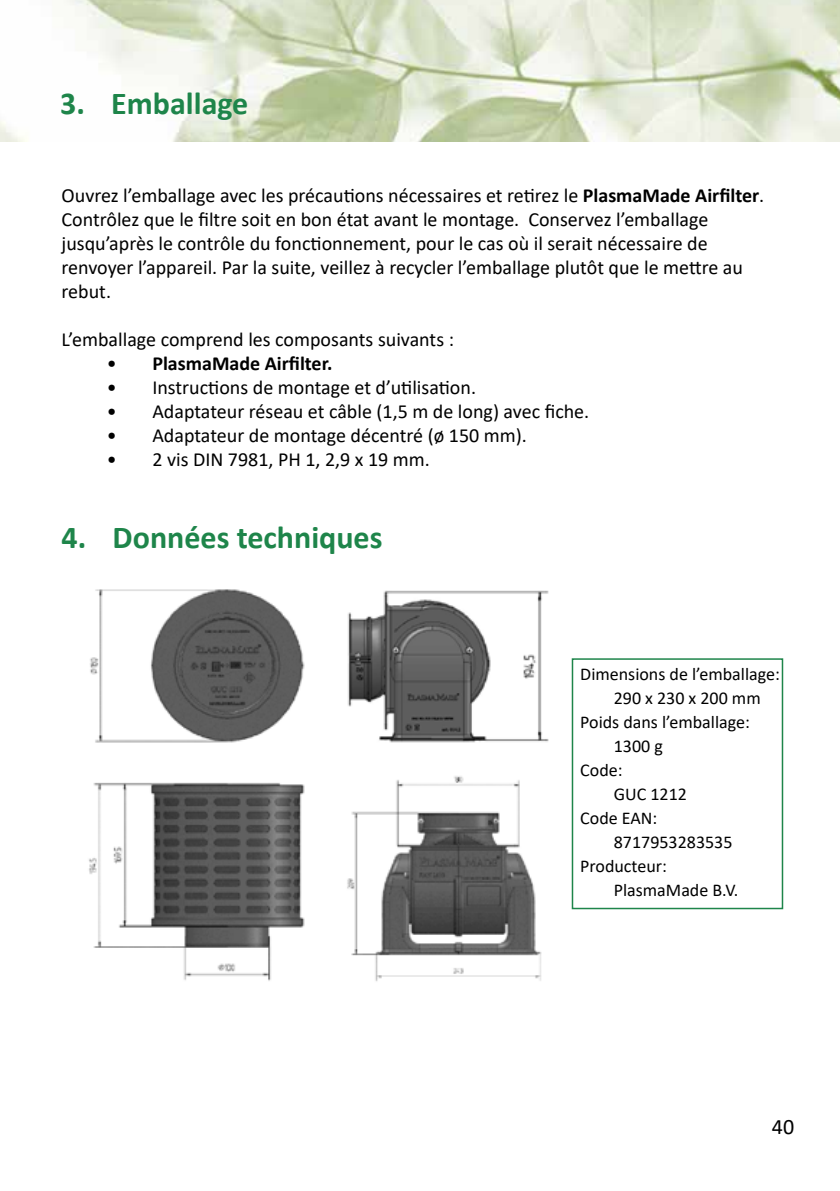
<style>
.page{position:relative;width:840px;height:1191px;background:#fff}
.page>*{position:absolute;margin:0;border:0;box-sizing:border-box;transform-origin:0 0}
.t1{font:700 32px "Calibri";color:#1e854a}
.t2{font:22px "Calibri";color:#000}
.t3{font:20px/24px "Calibri";color:#000}
.t4{font:700 20px "Calibri";color:#000}
.t5{font:18px "Calibri";color:#000}
.s1{font-weight:700}
.s2{font-weight:400}
</style>
<div class="page">
<img style="left:0;top:0;width:839px;height:142px">
<div style="left:571px;top:658px;width:211px;height:251px;border:2px solid #1e854a"></div>
<img style="left:89px;top:589px;width:216px;height:392px">
<img style="left:347px;top:590px;width:202px;height:153px">
<img style="left:347px;top:776px;width:195px;height:206px">
<h1 class="t1" style="left:60px;top:81px;width:190px">3. Emballage</h1>
<p class="t3" style="left:62px;top:183px;width:703px">Ouvrez l’emballage avec les précautions nécessaires et retirez le <span class="s1">PlasmaMade Airfilter</span>.<br>Contrôlez que le filtre soit en bon état avant le montage. Conservez l’emballage jusqu’après le contrôle du fonctionnement, pour le cas où il serait nécessaire de renvoyer l’appareil. Par la suite, veillez à recycler l’emballage plutôt que le mettre au rebut.</p>
<p class="t3" style="left:62px;top:327px;width:394px">L’emballage comprend les composants suivants :</p>
<p class="t4" style="left:107px;top:349px;width:227px"><span class="s2">•</span> PlasmaMade Airfilter.</p>
<p class="t3" style="left:107px;top:375px;width:370px">• Instructions de montage et d’utilisation.</p>
<p class="t3" style="left:107px;top:399px;width:483px">• Adaptateur réseau et câble (1,5 m de long) avec fiche.</p>
<p class="t3" style="left:107px;top:423px;width:421px">• Adaptateur de montage décentré (ø 150 mm).</p>
<p class="t3" style="left:107px;top:447px;width:324px">• 2 vis DIN 7981, PH 1, 2,9 x 19 mm.</p>
<h1 class="t1" style="left:62px;top:515px;width:322px">4. Données techniques</h1>
<p class="t5" style="left:580px;top:661px;width:201px">Dimensions de l’emballage:</p>
<p class="t5" style="left:613px;top:685px;width:148px">290 x 230 x 200 mm</p>
<p class="t5" style="left:580px;top:709px;width:171px">Poids dans l’emballage:</p>
<p class="t5" style="left:613px;top:733px;width:51px">1300 g</p>
<p class="t5" style="left:580px;top:757px;width:44px">Code:</p>
<p class="t5" style="left:613px;top:781px;width:75px">GUC 1212</p>
<p class="t5" style="left:580px;top:805px;width:79px">Code EAN:</p>
<p class="t5" style="left:613px;top:829px;width:120px">8717953283535</p>
<p class="t5" style="left:580px;top:853px;width:88px">Producteur:</p>
<p class="t5" style="left:613px;top:877px;width:126px">PlasmaMade B.V.</p>
<p class="t2" style="left:771px;top:1111px;width:24px">40</p>
</div>
